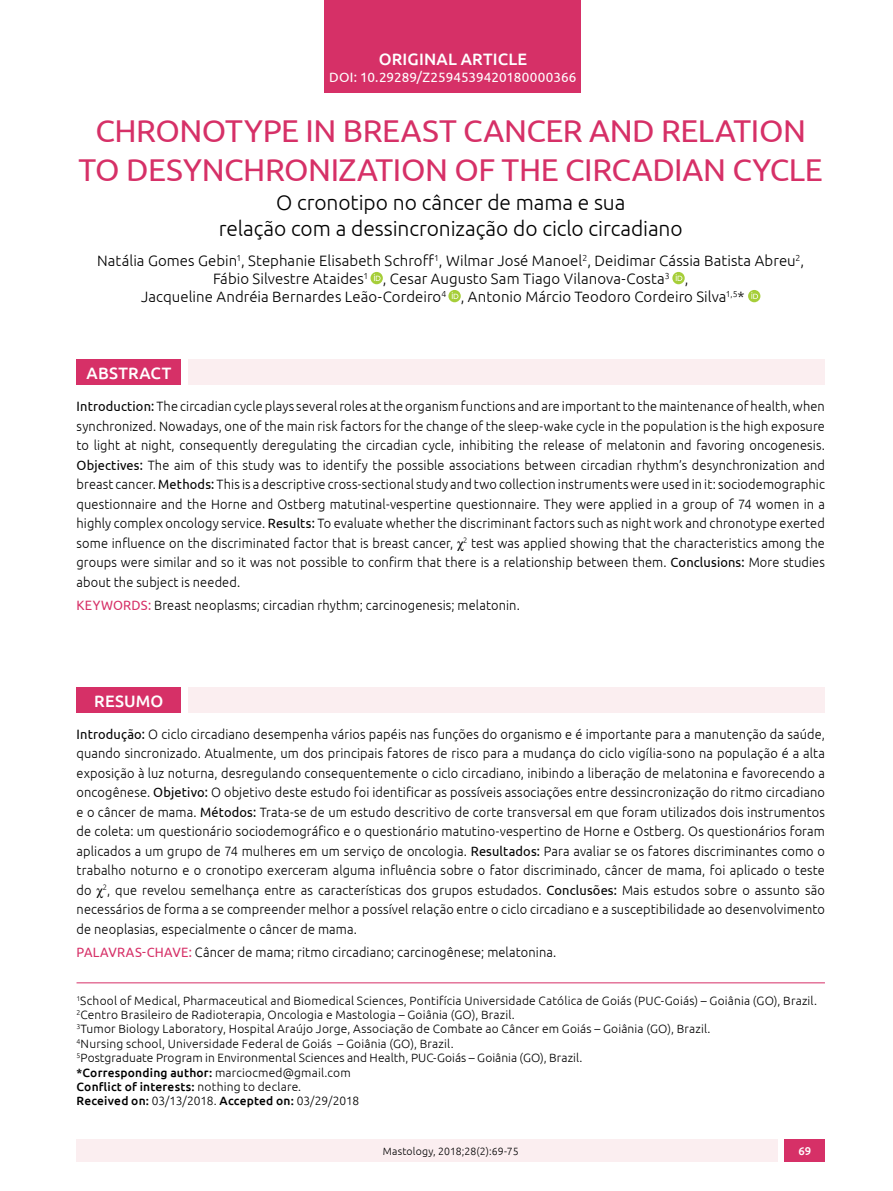
<style>
.page{position:relative;width:893px;height:1191px;background:#fff}
.page>*{position:absolute;margin:0;border:0;box-sizing:border-box;transform-origin:0 0}
.t1{font:31.5px/39px "Ubuntu";letter-spacing:-.01em;color:#d63067;text-align:center}
.t2{font:300 21px/25.2px "Ubuntu";letter-spacing:-.005em;color:#000;text-align:center}
.t3{font:500 16.5px "Ubuntu";letter-spacing:.01em;color:#fff}
.t4{font:300 15px "Ubuntu";letter-spacing:.005em;color:#000}
.t5{font:300 13.5px/19.5px "Ubuntu";letter-spacing:.01em;color:#000;text-align:justify;scale:.95 1}
.t6{font:13.5px "Ubuntu";color:#fff}
.t7{font:300 12px/14.4px "Ubuntu";letter-spacing:.015em;color:#000}
.t8{font:500 11.25px "Ubuntu";color:#fff}
.t9{font:300 10.5px "Ubuntu";letter-spacing:.015em;color:#000}
.s1{font-weight:400}
.s2{font-weight:400;color:#d63067}
.s3{font-weight:500}
</style>
<div class="page">
<div style="left:77px;top:1139px;width:701px;height:23px;background:#fbeef0"></div>
<div style="left:785px;top:1139px;width:40px;height:23px;background:#d63067"></div>
<svg style="left:370px;top:272px;width:13px;height:12px"></svg>
<svg style="left:374px;top:274px;width:6px;height:7px"></svg>
<svg style="left:672px;top:272px;width:13px;height:12px"></svg>
<svg style="left:676px;top:274px;width:6px;height:7px"></svg>
<svg style="left:448px;top:290px;width:13px;height:12px"></svg>
<svg style="left:452px;top:292px;width:6px;height:7px"></svg>
<div style="left:748px;top:290px;width:12px;height:12px;background:#a6ce39;border-radius:50%"></div>
<svg style="left:751px;top:292px;width:7px;height:7px"></svg>
<hr style="left:77px;top:982px;width:748px;height:1px;background:#d63067">
<div style="left:77px;top:687px;width:104px;height:26px;background:#d63067"></div>
<div style="left:188px;top:687px;width:637px;height:26px;background:#fbeef0"></div>
<div style="left:77px;top:359px;width:104px;height:26px;background:#d63067"></div>
<div style="left:188px;top:359px;width:637px;height:26px;background:#fbeef0"></div>
<div style="left:325px;top:0;width:256px;height:92px;background:#d63067"></div>
<p class="t3" style="left:379px;top:49px;width:150px">ORIGINAL ARTICLE</p>
<p class="t6" style="left:329px;top:69px;width:249px">DOI: 10.29289/Z2594539420180000366</p>
<h1 class="t1" style="left:79px;top:110px;width:746px">CHRONOTYPE IN BREAST CANCER AND RELATION<br>TO DESYNCHRONIZATION OF THE CIRCADIAN CYCLE</h1>
<h2 class="t2" style="left:219px;top:190px;width:465px">O cronotipo no câncer de mama e sua<br>relação com a dessincronização do ciclo circadiano</h2>
<p class="t4" style="left:97px;top:252px;width:709px">Natália Gomes Gebin<sup>1</sup>, Stephanie Elisabeth Schroff<sup>1</sup>, Wilmar José Manoel<sup>2</sup>, Deidimar Cássia Batista Abreu<sup>2</sup>,</p>
<p class="t4" style="left:213px;top:270px;width:477px">Fábio Silvestre Ataides<sup>1</sup> , Cesar Augusto Sam Tiago Vilanova-Costa<sup>3</sup> ,</p>
<p class="t4" style="left:141px;top:288px;width:605px">Jacqueline Andréia Bernardes Leão-Cordeiro<sup>4</sup> , Antonio Márcio Teodoro Cordeiro Silva<sup>1,5</sup>*</p>
<p class="t3" style="left:87px;top:362px;width:86px">ABSTRACT</p>
<p class="t5" style="left:77px;top:396px;width:789px"><span class="s1">Introduction:</span> The circadian cycle plays several roles at the organism functions and are important to the maintenance of health, when synchronized. Nowadays, one of the main risk factors for the change of the sleep-wake cycle in the population is the high exposure to light at night, consequently deregulating the circadian cycle, inhibiting the release of melatonin and favoring oncogenesis.<br><span class="s1">Objectives:</span> The aim of this study was to identify the possible associations between circadian rhythm’s desynchronization and breast cancer. <span class="s1">Methods:</span> This is a descriptive cross-sectional study and two collection instruments were used in it: sociodemographic questionnaire and the Horne and Ostberg matutinal-vespertine questionnaire. They were applied in a group of 74 women in a highly complex oncology service. <span class="s1">Results:</span> To evaluate whether the discriminant factors such as night work and chronotype exerted some influence on the discriminated factor that is breast cancer, <sup>2</sup> test was applied showing that the characteristics among the groups were similar and so it was not possible to confirm that there is a relationship between them. <span class="s1">Conclusions:</span> More studies about the subject is needed.</p>
<p class="t5" style="left:77px;top:595px;width:468px"><span class="s2">KEYWORDS:</span> Breast neoplasms; circadian rhythm; carcinogenesis; melatonin.</p>
<p class="t3" style="left:94px;top:690px;width:71px">RESUMO</p>
<p class="t5" style="left:77px;top:723px;width:789px"><span class="s1">Introdução:</span> O ciclo circadiano desempenha vários papéis nas funções do organismo e é importante para a manutenção da saúde, quando sincronizado. Atualmente, um dos principais fatores de risco para a mudança do ciclo vigília-sono na população é a alta exposição à luz noturna, desregulando consequentemente o ciclo circadiano, inibindo a liberação de melatonina e favorecendo a oncogênese. <span class="s1">Objetivo:</span> O objetivo deste estudo foi identificar as possíveis associações entre dessincronização do ritmo circadiano e o câncer de mama. <span class="s1">Métodos:</span> Trata-se de um estudo descritivo de corte transversal em que foram utilizados dois instrumentos de coleta: um questionário sociodemográfico e o questionário matutino-vespertino de Horne e Ostberg. Os questionários foram aplicados a um grupo de 74 mulheres em um serviço de oncologia. <span class="s1">Resultados:</span> Para avaliar se os fatores discriminantes como o trabalho noturno e o cronotipo exerceram alguma influência sobre o fator discriminado, câncer de mama, foi aplicado o teste do <sup>2</sup>, que revelou semelhança entre as características dos grupos estudados. <span class="s1">Conclusões:</span> Mais estudos sobre o assunto são necessários de forma a se compreender melhor a possível relação entre o ciclo circadiano e a susceptibilidade ao desenvolvimento de neoplasias, especialmente o câncer de mama.</p>
<p class="t5" style="left:77px;top:942px;width:506px"><span class="s2">PALAVRAS-CHAVE:</span> Câncer de mama; ritmo circadiano; carcinogênese; melatonina.</p>
<p class="t7" style="left:77px;top:992px;width:742px"><sup>1</sup>School of Medical, Pharmaceutical and Biomedical Sciences, Pontifícia Universidade Católica de Goiás (PUC-Goiás) – Goiânia (GO), Brazil.<br><sup>2</sup>Centro Brasileiro de Radioterapia, Oncologia e Mastologia – Goiânia (GO), Brazil.<br><sup>3</sup>Tumor Biology Laboratory, Hospital Araújo Jorge, Associação de Combate ao Câncer em Goiás – Goiânia (GO), Brazil.<br><sup>4</sup>Nursing school, Universidade Federal de Goiás – Goiânia (GO), Brazil.<br><sup>5</sup>Postgraduate Program in Environmental Sciences and Health, PUC-Goiás – Goiânia (GO), Brazil.<br><span class="s3">*Corresponding author:</span> marciocmed@gmail.com<br><span class="s3">Conflict of interests:</span> nothing to declare.<br><span class="s3">Received on:</span> 03/13/2018. <span class="s3">Accepted on:</span> 03/29/2018</p>
<p class="t9" style="left:383px;top:1144px;width:137px">Mastology, 2018;28(2):69-75</p>
<p class="t8" style="left:798px;top:1143px;width:14px">69</p>
</div>
